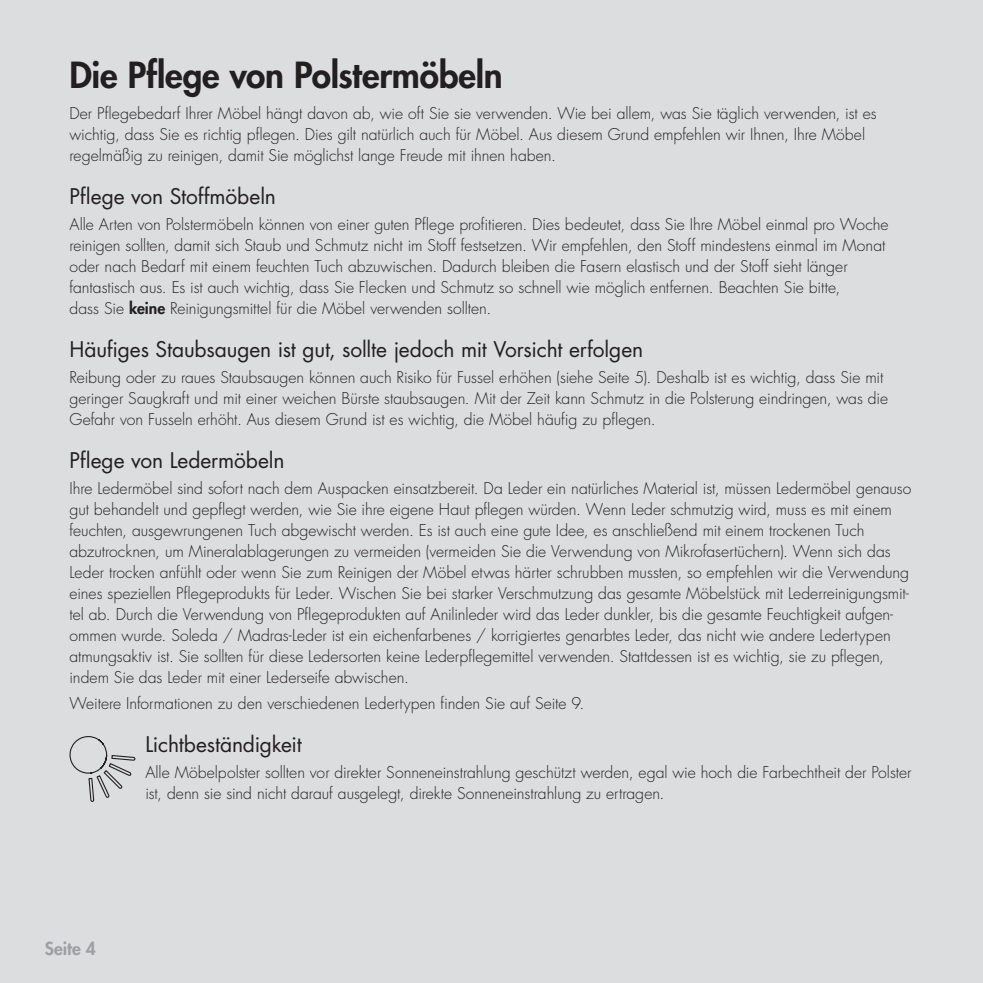
<style>
.page{position:relative;width:983px;height:983px;background:#fff}
.page>*{position:absolute;margin:0;border:0;box-sizing:border-box;transform-origin:0 0}
.Overskrift{font:800 35px "Futura Std";letter-spacing:-.005em;color:#231f20}
.Mellemrubrik{font:21px "Futura Std";letter-spacing:-.005em;color:#231f20}
.Pagina{font:800 17.5px "Futura Std";letter-spacing:.005em;color:#9d9fa2}
.Brød{font:300 15.75px/21px "Futura Std";color:#231f20}
.s1{font-weight:800}
</style>
<div class="page">
<div style="left:0;top:0;width:982px;height:982px;background:#dcdddf"></div>
<svg style="left:69px;top:736px;width:66px;height:65px"></svg>
<p class="Overskrift" style="left:69px;top:53px;width:434px">Die Pflege von Polstermöbeln</p>
<p class="Brød" style="left:69px;top:104px;width:808px">Der Pflegebedarf Ihrer Möbel hängt davon ab, wie oft Sie sie verwenden. Wie bei allem, was Sie täglich verwenden, ist es wichtig, dass Sie es richtig pflegen. Dies gilt natürlich auch für Möbel. Aus diesem Grund empfehlen wir Ihnen, Ihre Möbel regelmäßig zu reinigen, damit Sie möglichst lange Freude mit ihnen haben.</p>
<p class="Mellemrubrik" style="left:69px;top:183px;width:208px">Pflege von Stoffmöbeln</p>
<p class="Brød" style="left:69px;top:214px;width:820px">Alle Arten von Polstermöbeln können von einer guten Pflege profitieren. Dies bedeutet, dass Sie Ihre Möbel einmal pro Woche reinigen sollten, damit sich Staub und Schmutz nicht im Stoff festsetzen. Wir empfehlen, den Stoff mindestens einmal im Monat oder nach Bedarf mit einem feuchten Tuch abzuwischen. Dadurch bleiben die Fasern elastisch und der Stoff sieht länger fantastisch aus. Es ist auch wichtig, dass Sie Flecken und Schmutz so schnell wie möglich entfernen. Beachten Sie bitte,<br>dass Sie <span class="s1">keine</span> Reinigungsmittel für die Möbel verwenden sollten.</p>
<p class="Mellemrubrik" style="left:69px;top:336px;width:575px">Häufiges Staubsaugen ist gut, sollte jedoch mit Vorsicht erfolgen</p>
<p class="Brød" style="left:69px;top:367px;width:819px">Reibung oder zu raues Staubsaugen können auch Risiko für Fussel erhöhen (siehe Seite 5). Deshalb ist es wichtig, dass Sie mit geringer Saugkraft und mit einer weichen Bürste staubsaugen. Mit der Zeit kann Schmutz in die Polsterung eindringen, was die<br>Gefahr von Fusseln erhöht. Aus diesem Grund ist es wichtig, die Möbel häufig zu pflegen.</p>
<p class="Mellemrubrik" style="left:69px;top:447px;width:216px">Pflege von Ledermöbeln</p>
<p class="Brød" style="left:69px;top:478px;width:843px">Ihre Ledermöbel sind sofort nach dem Auspacken einsatzbereit. Da Leder ein natürliches Material ist, müssen Ledermöbel genauso gut behandelt und gepflegt werden, wie Sie ihre eigene Haut pflegen würden. Wenn Leder schmutzig wird, muss es mit einem feuchten, ausgewrungenen Tuch abgewischt werden. Es ist auch eine gute Idee, es anschließend mit einem trockenen Tuch abzutrocknen, um Mineralablagerungen zu vermeiden (vermeiden Sie die Verwendung von Mikrofasertüchern). Wenn sich das Leder trocken anfühlt oder wenn Sie zum Reinigen der Möbel etwas härter schrubben mussten, so empfehlen wir die Verwendung eines speziellen Pflegeprodukts für Leder. Wischen Sie bei starker Verschmutzung das gesamte Möbelstück mit Lederreinigungsmit&shy;tel ab. Durch die Verwendung von Pflegeprodukten auf Anilinleder wird das Leder dunkler, bis die gesamte Feuchtigkeit aufgen&shy;ommen wurde. Soleda / Madras-Leder ist ein eichenfarbenes / korrigiertes genarbtes Leder, das nicht wie andere Ledertypen atmungsaktiv ist. Sie sollten für diese Ledersorten keine Lederpflegemittel verwenden. Stattdessen ist es wichtig, sie zu pflegen, indem Sie das Leder mit einer Lederseife abwischen.</p>
<p class="Brød" style="left:69px;top:693px;width:516px">Weitere Informationen zu den verschiedenen Ledertypen finden Sie auf Seite 9.</p>
<p class="Mellemrubrik" style="left:145px;top:731px;width:158px">Lichtbeständigkeit</p>
<p class="Brød" style="left:145px;top:762px;width:767px">Alle Möbelpolster sollten vor direkter Sonneneinstrahlung geschützt werden, egal wie hoch die Farbechtheit der Polster ist, denn sie sind nicht darauf ausgelegt, direkte Sonneneinstrahlung zu ertragen.</p>
<p class="Pagina" style="left:45px;top:937px;width:53px">Seite 4</p>
</div>
